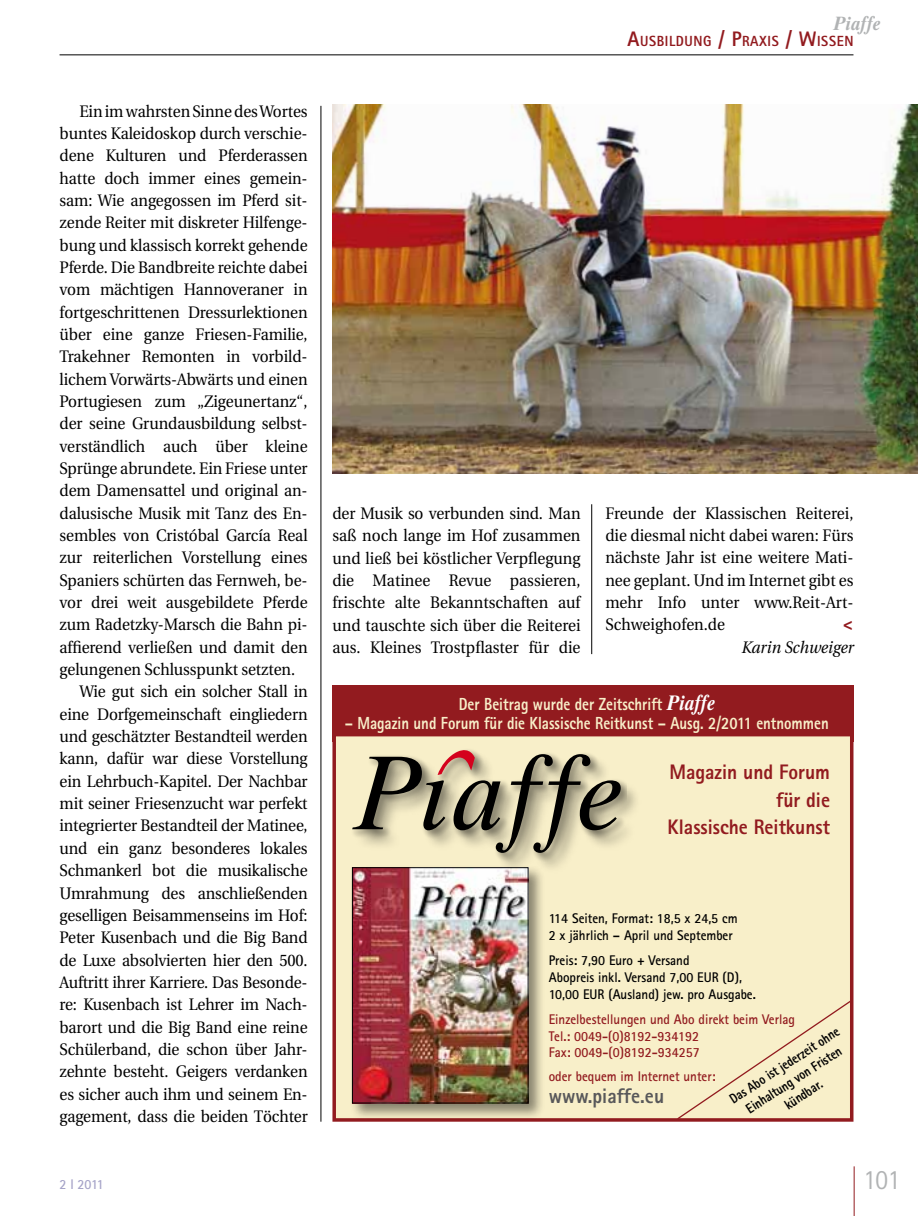
<style>
.page{position:relative;width:918px;height:1216px;background:#fff}
.page>*{position:absolute;margin:0;border:0;box-sizing:border-box;transform-origin:0 0}
.t1{font:28px "Rotis Sans Serif";color:#b1b3b4;scale:.9 1}
.t2{font:800 21px/27.1px "Rotis Sans Serif";color:#921b1f;text-align:right;scale:.93 1}
.t3{font:800 21px "Rotis Sans Serif";color:#58585a;scale:.93 1}
.t4{font:italic 700 19.25px "Times Ten";color:#b1b3b4;scale:.9 1}
.t5{font:800 17.5px "Rotis Sans Serif";color:#f8efc9;scale:.85 1}
.t6{font:16.62px/22.4px "Utopia";letter-spacing:-.005em;color:#000;text-align:justify;scale:.93 1}
.t7{font:italic 16.62px "Utopia";color:#000;scale:.93 1}
.t8{font:900 16.62px "Utopia";color:#921b1f;scale:.93 1}
.t9{font:800 14.7px "Rotis Sans Serif";letter-spacing:.045em;color:#921b1f;scale:.93 1}
.t10{font:700 14px/16.6px "Rotis Sans Serif";color:#000;scale:.93 1}
.t11{font:700 14px/16.6px "Rotis Sans Serif";color:#921b1f;scale:.93 1}
.t12{font:800 14px/17.5px "Rotis Sans Serif";color:#000;text-align:center;scale:.85 1}
.t13{font:700 14px "Rotis Sans Serif";color:#a6a4c8;scale:.93 1}
.s1{font-size:21px}
.s2{font-family:"Times Ten";font-weight:700;font-style:italic;font-size:21px;color:#fff}
</style>
<div class="page">
<hr style="left:854px;top:1166px;width:1px;height:49px;background:#921b1f">
<hr style="left:60px;top:55px;width:793px;height:1px;background:#000">
<hr style="left:321px;top:106px;width:1px;height:1015px;background:#000">
<hr style="left:591px;top:504px;width:1px;height:150px;background:#000">
<img style="left:332px;top:104px;width:586px;height:370px">
<div style="left:332px;top:685px;width:521px;height:57px;background:#921b1f"></div>
<div style="left:332px;top:733px;width:521px;height:388px;background:#f8efc9;border:4px solid #921b1f"></div>
<div style="left:351px;top:748px;width:291px;height:126px;background:#000;opacity:.3"></div>
<svg style="left:351px;top:752px;width:275px;height:109px"></svg>
<svg style="left:352px;top:748px;width:269px;height:104px"></svg>
<div style="left:350px;top:865px;width:195px;height:255px;background:#000;opacity:.45"></div>
<img style="left:354px;top:869px;width:172px;height:232px">
<div style="left:352px;top:867px;width:176px;height:236px;border:1px solid #000"></div>
<svg style="left:676px;top:998px;width:177px;height:122px"></svg>
<p class="t6" style="left:79px;top:100px;width:247px">Ein im wahrsten Sinne des Wortes</p>
<p class="t6" style="left:60px;top:122px;width:268px">buntes Kaleidoskop durch verschie-</p>
<p class="t6" style="left:60px;top:145px;width:268px">dene Kulturen und Pferderassen</p>
<p class="t6" style="left:60px;top:167px;width:268px">hatte doch immer eines gemein-</p>
<p class="t6" style="left:60px;top:189px;width:268px">sam: Wie angegossen im Pferd sit-</p>
<p class="t6" style="left:60px;top:212px;width:268px">zende Reiter mit diskreter Hilfenge-</p>
<p class="t6" style="left:60px;top:234px;width:268px">bung und klassisch korrekt gehende</p>
<p class="t6" style="left:60px;top:256px;width:268px">Pferde. Die Bandbreite reichte dabei</p>
<p class="t6" style="left:60px;top:279px;width:268px">vom mächtigen Hannoveraner in</p>
<p class="t6" style="left:60px;top:301px;width:268px">fortgeschrittenen Dressurlektionen</p>
<p class="t6" style="left:60px;top:323px;width:268px">über eine ganze Friesen-Familie,</p>
<p class="t6" style="left:60px;top:346px;width:268px">Trakehner Remonten in vorbild-</p>
<p class="t6" style="left:60px;top:368px;width:268px">lichem Vorwärts-Abwärts und einen</p>
<p class="t6" style="left:60px;top:390px;width:268px">Portugiesen zum „Zigeunertanz“,</p>
<p class="t6" style="left:60px;top:413px;width:268px">der seine Grundausbildung selbst-</p>
<p class="t6" style="left:60px;top:435px;width:268px">verständlich auch über kleine</p>
<p class="t6" style="left:60px;top:457px;width:268px">Sprünge abrundete. Ein Friese unter</p>
<p class="t6" style="left:60px;top:480px;width:268px">dem Damensattel und original an-</p>
<p class="t6" style="left:60px;top:502px;width:268px">dalusische Musik mit Tanz des En-</p>
<p class="t6" style="left:60px;top:524px;width:268px">sembles von Cristóbal García Real</p>
<p class="t6" style="left:60px;top:547px;width:268px">zur reiterlichen Vorstellung eines</p>
<p class="t6" style="left:60px;top:569px;width:268px">Spaniers schürten das Fernweh, be-</p>
<p class="t6" style="left:60px;top:591px;width:268px">vor drei weit ausgebildete Pferde</p>
<p class="t6" style="left:60px;top:614px;width:268px">zum Radetzky-Marsch die Bahn pi-</p>
<p class="t6" style="left:60px;top:636px;width:268px">affierend verließen und damit den</p>
<p class="t6" style="left:60px;top:658px;width:255px">gelungenen Schlusspunkt setzten.</p>
<p class="t6" style="left:79px;top:681px;width:247px">Wie gut sich ein solcher Stall in</p>
<p class="t6" style="left:60px;top:703px;width:268px">eine Dorfgemeinschaft eingliedern</p>
<p class="t6" style="left:60px;top:725px;width:268px">und geschätzter Bestandteil werden</p>
<p class="t6" style="left:60px;top:748px;width:268px">kann, dafür war diese Vorstellung</p>
<p class="t6" style="left:60px;top:770px;width:268px">ein Lehrbuch-Kapitel. Der Nachbar</p>
<p class="t6" style="left:60px;top:792px;width:268px">mit seiner Friesenzucht war perfekt</p>
<p class="t6" style="left:60px;top:814px;width:268px">integrierter Bestandteil der Matinee,</p>
<p class="t6" style="left:60px;top:837px;width:268px">und ein ganz besonderes lokales</p>
<p class="t6" style="left:60px;top:859px;width:268px">Schmankerl bot die musikalische</p>
<p class="t6" style="left:60px;top:881px;width:268px">Umrahmung des anschließenden</p>
<p class="t6" style="left:60px;top:904px;width:268px">geselligen Beisammenseins im Hof:</p>
<p class="t6" style="left:60px;top:926px;width:268px">Peter Kusenbach und die Big Band</p>
<p class="t6" style="left:60px;top:948px;width:268px">de Luxe absolvierten hier den 500.</p>
<p class="t6" style="left:60px;top:971px;width:268px">Auftritt ihrer Karriere. Das Besonde-</p>
<p class="t6" style="left:60px;top:993px;width:268px">re: Kusenbach ist Lehrer im Nach-</p>
<p class="t6" style="left:60px;top:1015px;width:268px">barort und die Big Band eine reine</p>
<p class="t6" style="left:60px;top:1038px;width:268px">Schülerband, die schon über Jahr-</p>
<p class="t6" style="left:60px;top:1060px;width:268px">zehnte besteht. Geigers verdanken</p>
<p class="t6" style="left:60px;top:1082px;width:268px">es sicher auch ihm und seinem En-</p>
<p class="t6" style="left:60px;top:1105px;width:268px">gagement, dass die beiden Töchter</p>
<p class="t4" style="left:833px;top:11px;width:53px">Piaffe</p>
<p class="t9" style="left:627px;top:32px;width:244px"><span class="s1">A</span>USBILDUNG <span class="s1">/ P</span>RAXIS <span class="s1">/ W</span>ISSEN</p>
<p class="t6" style="left:332px;top:502px;width:268px">der Musik so verbunden sind. Man saß noch lange im Hof zusammen und ließ bei köstlicher Verpflegung die Matinee Revue passieren, frischte alte Bekanntschaften auf und tauschte sich über die Reiterei aus. Kleines Trostpflaster für die</p>
<p class="t6" style="left:605px;top:502px;width:268px">Freunde der Klassischen Reiterei, die diesmal nicht dabei waren: Fürs nächste Jahr ist eine weitere Mati&shy;nee geplant. Und im Internet gibt es mehr Info unter www.Reit-Art-Schweighofen.de</p>
<p class="t8" style="left:842px;top:615px;width:13px">&lt;</p>
<p class="t7" style="left:741px;top:638px;width:122px">Karin Schweiger</p>
<p class="t5" style="left:459px;top:692px;width:303px">Der Beitrag wurde der Zeitschrift <span class="s2">Piaffe</span></p>
<p class="t5" style="left:345px;top:712px;width:571px">– Magazin und Forum für die Klassische Reitkunst – Ausg. 2/2011 entnommen</p>
<p class="t2" style="left:667px;top:758px;width:176px">Magazin und Forum für die<br>Klassische Reitkunst</p>
<p class="t10" style="left:549px;top:909px;width:204px">114 Seiten, Format: 18,5 x 24,5 cm<br>2 x jährlich – April und September</p>
<p class="t10" style="left:549px;top:951px;width:224px">Preis: 7,90 Euro + Versand<br>Abopreis inkl. Versand 7,00 EUR (D),<br>10,00 EUR (Ausland) jew. pro Ausgabe.</p>
<p class="t11" style="left:549px;top:1010px;width:266px">Einzelbestellungen und Abo direkt beim Verlag<br>Tel.: 0049-(0)8192-934192<br>Fax: 0049-(0)8192-934257</p>
<p class="t11" style="left:549px;top:1068px;width:181px">oder bequem im Internet unter:</p>
<p class="t3" style="left:549px;top:1082px;width:126px">www.piaffe.eu</p>
<p class="t12" style="left:726px;top:1092px;width:152px;rotate:-33deg">Das Abo ist jederzeit ohne<br>Einhaltung von Fristen kündbar.</p>
<p class="t13" style="left:60px;top:1174px;width:49px">2 I 2011</p>
<h1 class="t1" style="left:863px;top:1162px;width:43px">101</h1>
</div>
